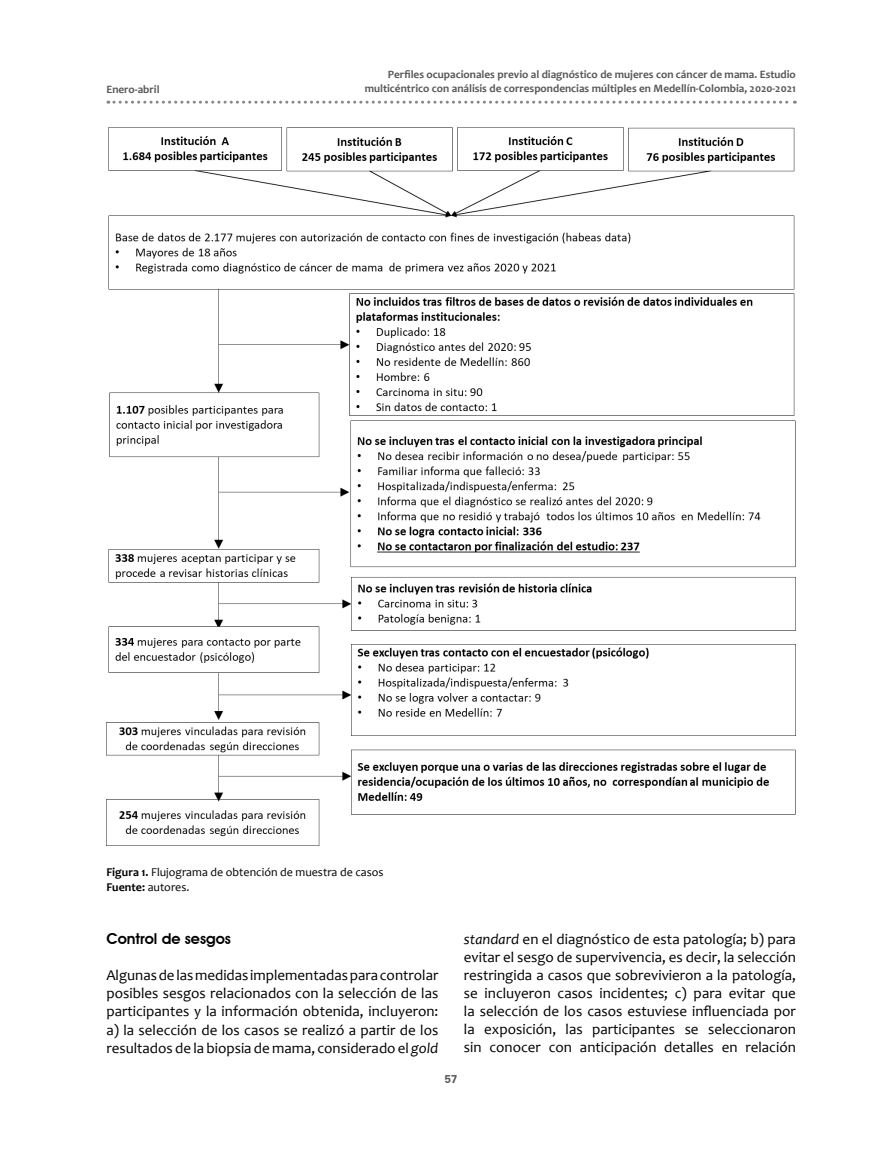
<style>
.page{position:relative;width:881px;height:1149px;background:#fff}
.page>*{position:absolute;margin:0;border:0;box-sizing:border-box;transform-origin:0 0}
.t1{font:15px/18px "Candara";color:#000;text-align:justify}
.t2{font:600 15px "Avant Garde IT Cby BT";color:#000}
.t3{font:12px/14.4px "Candara";color:#000}
.t4{font:700 11.25px "Candara";color:#575756}
.t5{font:700 11.25px "Zurich BT";color:#575756}
.s1{font-weight:700}
.s2{font-style:italic}
</style>
<div class="page">
<svg style="left:108px;top:101px;width:687px;height:3px"></svg>
<img style="left:106px;top:128px;width:689px;height:716px">
<p class="t4" style="left:387px;top:68px;width:409px">Perfiles ocupacionales previo al diagnóstico de mujeres con cáncer de mama. Estudio</p>
<p class="t4" style="left:106px;top:82px;width:55px">Enero-abril</p>
<p class="t4" style="left:364px;top:81px;width:432px">multicéntrico con análisis de correspondencias múltiples en Medellín-Colombia, 2020-2021</p>
<p class="t3" style="left:106px;top:865px;width:278px"><span class="s1">Figura 1.</span> Flujograma de obtención de muestra de casos<br><span class="s1">Fuente:</span> autores.</p>
<p class="t2" style="left:106px;top:929px;width:126px">Control de sesgos</p>
<p class="t1" style="left:106px;top:966px;width:333px">Algunas de las medidas implementadas para controlar posibles sesgos relacionados con la selección de las participantes y la información obtenida, incluyeron: a) la selección de los casos se realizó a partir de los resultados de la biopsia de mama, considerado el <span class="s2">gold</span></p>
<p class="t1" style="left:463px;top:929px;width:333px"><span class="s2">standard</span> en el diagnóstico de esta patología; b) para evitar el sesgo de supervivencia, es decir, la selección restringida a casos que sobrevivieron a la patología, se incluyeron casos incidentes; c) para evitar que la selección de los casos estuviese influenciada por la exposición, las participantes se seleccionaron sin conocer con anticipación detalles en relación</p>
<p class="t5" style="left:444px;top:1070px;width:14px">57</p>
</div>
